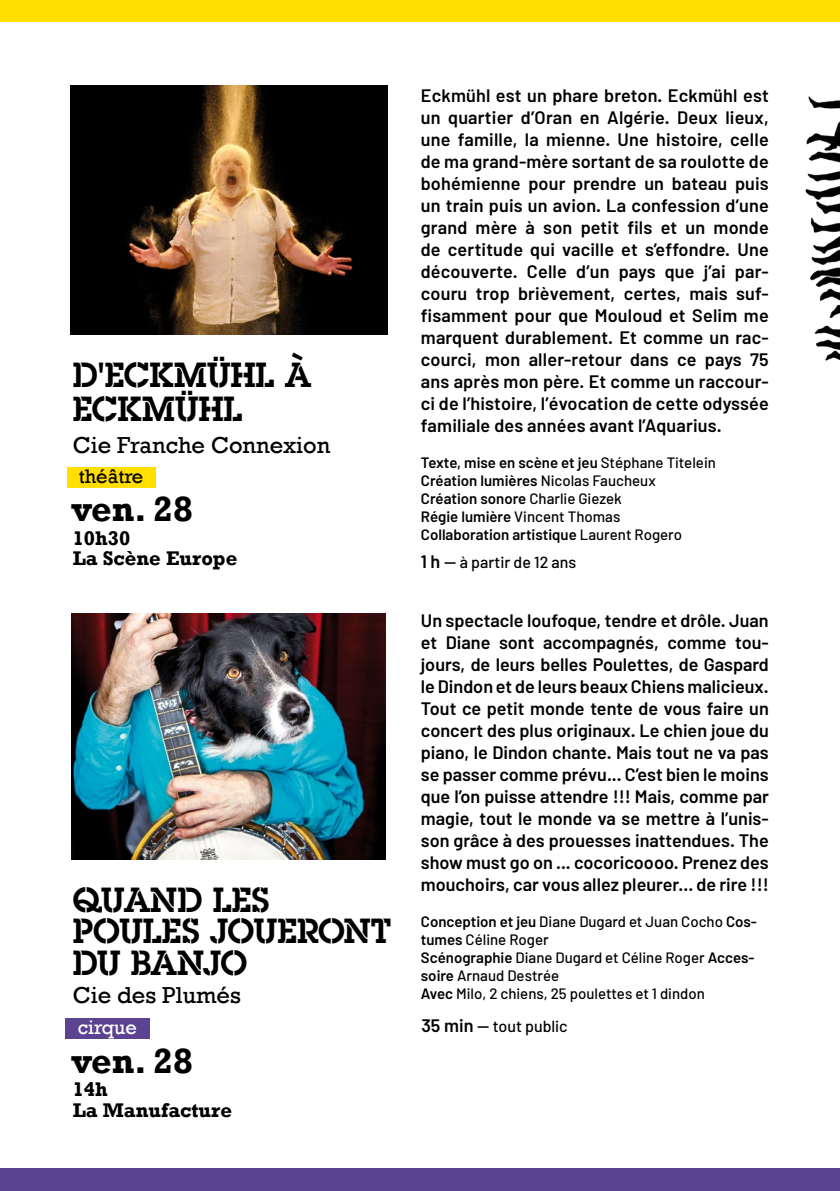
<style>
.page{position:relative;width:840px;height:1191px;background:#fff}
.page>*{position:absolute;margin:0;border:0;box-sizing:border-box;transform-origin:0 0}
.t1{font:700 35.8px "Rockwell";color:#000}
.t2{font:34px/31.8px "Pack In";color:#000}
.t3{font:23.6px "Rockwell";color:#000}
.t4{font:700 20.2px/20.2px "Rockwell";color:#000}
.t5{font:20px "Rockwell";color:#000}
.t6{font:20px "Rockwell";color:#fff}
.t7{font:600 18px/22px "Barlow";color:#000;text-align:justify}
.t8{font:500 16px "Barlow";color:#000}
.t9{font:600 15px/18px "Barlow";color:#000}
.t10{font:500 15px/18px "Barlow";color:#000}
.s1{font-weight:500}
.s2{font-weight:600;font-size:18px}
.s3{font-size:18px}
.s4{font-weight:600}
</style>
<div class="page">
<div style="left:65px;top:1018px;width:85px;height:20px;background:#5b4391"></div>
<img style="left:71px;top:614px;width:315px;height:245px">
<img style="left:71px;top:86px;width:316px;height:248px">
<div style="left:0;top:0;width:839px;height:22px;background:#ffde00"></div>
<div style="left:0;top:1168px;width:839px;height:23px;background:#5b4391"></div>
<div style="left:67px;top:468px;width:88px;height:20px;background:#ffde00"></div>
<img style="left:805px;top:96px;width:34px;height:265px">
<h2 class="t2" style="left:73px;top:356px;width:240px;line-height:34px">D'ECKMÜHL À<br>ECKMÜHL</h2>
<h3 class="t3" style="left:73px;top:431px;width:259px">Cie Franche Connexion</h3>
<p class="t5" style="left:79px;top:465px;width:66px">théâtre</p>
<h1 class="t1" style="left:71px;top:487px;width:123px">ven. 28</h1>
<p class="t4" style="left:73px;top:528px;width:166px">10h30<br>La Scène Europe</p>
<h2 class="t2" style="left:73px;top:882px;width:320px">QUAND LES<br>POULES JOUERONT<br>DU BANJO</h2>
<h3 class="t3" style="left:73px;top:981px;width:170px">Cie des Plumés</h3>
<p class="t7" style="left:420px;top:84px;width:349px">Eckmühl est un phare breton. Eckmühl est un quartier d’Oran en Algérie. Deux lieux, une famille, la mienne. Une histoire, celle de ma grand-mère sortant de sa roulotte de bohémienne pour prendre un bateau puis un train puis un avion. La confession d’une grand mère à son petit fils et un monde de certitude qui vacille et s’effondre. Une découverte. Celle d’un pays que j’ai par&shy;couru trop brièvement, certes, mais suf&shy;fisamment pour que Mouloud et Selim me marquent durablement. Et comme un rac&shy;courci, mon aller-retour dans ce pays 75 ans après mon père. Et comme un raccour&shy;ci de l’histoire, l’évocation de cette odyssée familiale des années avant l’Aquarius.</p>
<p class="t9" style="left:420px;top:454px;width:296px">Texte, mise en scène et jeu <span class="s1">Stéphane Titelein </span>Création lumières <span class="s1">Nicolas Faucheux </span>Création sonore <span class="s1">Charlie Giezek<br></span>Régie lumière <span class="s1">Vincent Thomas<br></span>Collaboration artistique <span class="s1">Laurent Rogero</span></p>
<p class="t8" style="left:420px;top:552px;width:157px"><span class="s2">1 h</span> <span class="s3">—</span> à partir de 12 ans</p>
<p class="t7" style="left:420px;top:609px;width:349px">Un spectacle loufoque, tendre et drôle. Juan et Diane sont accompagnés, comme tou&shy;jours, de leurs belles Poulettes, de Gaspard le Dindon et de leurs beaux Chiens malicieux.<br>Tout ce petit monde tente de vous faire un concert des plus originaux. Le chien joue du piano, le Dindon chante. Mais tout ne va pas se passer comme prévu... C’est bien le moins que l’on puisse attendre !!! Mais, comme par magie, tout le monde va se mettre à l’unis&shy;son grâce à des prouesses inattendues. The show must go on ... cocoricoooo. Prenez des mouchoirs, car vous allez pleurer... de rire !!!</p>
<p class="t10" style="left:420px;top:912px;width:337px"><span class="s4">Conception et jeu</span> Diane Dugard et Juan Cocho <span class="s4">Cos&shy;tumes</span> Céline Roger<br><span class="s4">Scénographie</span> Diane Dugard et Céline Roger <span class="s4">Acces&shy;soire</span> Arnaud Destrée<br><span class="s4">Avec</span> Milo, 2 chiens, 25 poulettes et 1 dindon</p>
<p class="t6" style="left:78px;top:1015px;width:61px">cirque</p>
<p class="t8" style="left:421px;top:1016px;width:148px"><span class="s2">35 min</span> <span class="s3">—</span> tout public</p>
<h1 class="t1" style="left:71px;top:1039px;width:123px">ven. 28</h1>
<p class="t4" style="left:73px;top:1079px;width:161px">14h<br>La Manufacture</p>
</div>
